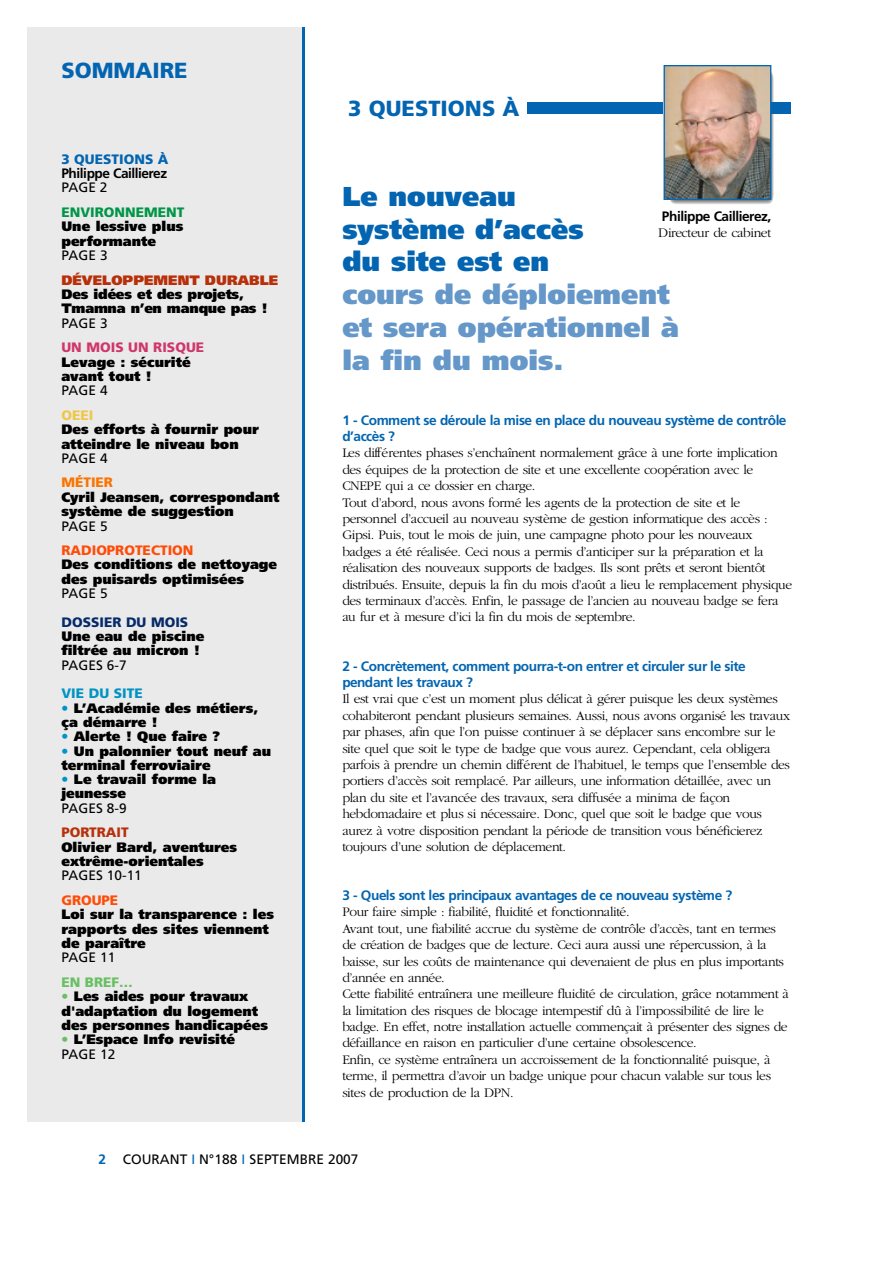
<style>
.page{position:relative;width:893px;height:1263px;background:#fff}
.page>*{position:absolute;margin:0;border:0;box-sizing:border-box;transform-origin:0 0}
.t1{font:900 27.3px/32.7px "Frutiger";color:#6597c9}
.t2{font:900 27.3px/32.7px "Frutiger";color:#0365b1}
.t3{font:900 21.9px "Frutiger";color:#0365b1}
.t4{font:300 13.65px/16.4px "Garamond";letter-spacing:-.03em;color:#000}
.t5{font:900 13.65px/14.4px "Frutiger";color:#000}
.t6{font:700 13.65px/16.4px "Frutiger";letter-spacing:-.035em;color:#0365b1}
.t7{font:13.65px "Frutiger";color:#000}
.t8{font:700 13.65px "Frutiger";letter-spacing:-.035em;color:#000}
.t9{font:900 13.65px "Frutiger";color:#ff4c07}
.t10{font:900 13.65px "Frutiger";color:#b7300a}
.t11{font:900 13.65px "Frutiger";color:#cf376c}
.t12{font:900 13.65px "Frutiger";color:#009647}
.t13{font:900 13.65px "Frutiger";color:#062a6a}
.t14{font:900 13.65px "Frutiger";color:#0365b1}
.t15{font:900 13.65px "Frutiger";color:#0093c4}
.t16{font:900 13.65px "Frutiger";color:#b7300a}
.t17{font:900 13.65px "Frutiger";color:#69bf63}
.t18{font:900 13.65px "Frutiger";color:#fc7300}
.t19{font:900 13.65px "Frutiger";color:#efc749}
.s1{color:#0093c4}
.s2{color:#69bf63}
.s3{font-weight:400}
.s4{font-weight:700;color:#0365b1}
.s5{color:#0365b1}
</style>
<div class="page">
<img style="left:670px;top:70px;width:103px;height:134px">
<div style="left:27px;top:27px;width:276px;height:1095px;background:#eaeaea"></div>
<hr style="left:303px;top:27px;width:2px;height:1095px;background:#0365b1">
<div style="left:528px;top:102px;width:263px;height:11px;background:#0365b1"></div>
<img style="left:663px;top:65px;width:108px;height:135px">
<h2 class="t3" style="left:61px;top:61px;width:128px">SOMMAIRE</h2>
<p class="t14" style="left:61px;top:154px;width:109px">3 QUESTIONS À</p>
<p class="t8" style="left:61px;top:168px;width:107px">Philippe Cailliere z</p>
<p class="t7" style="left:61px;top:182px;width:47px">PAGE 2</p>
<p class="t12" style="left:61px;top:207px;width:124px">ENVIRONNEMENT</p>
<p class="t5" style="left:61px;top:221px;width:123px">Une lessive plus performante</p>
<p class="t7" style="left:61px;top:250px;width:48px">PAGE 3</p>
<p class="t10" style="left:61px;top:275px;width:218px">DÉVELOPPEMENT DURABLE</p>
<p class="t5" style="left:61px;top:288px;width:207px">Des idées et des projets,<br>Tmamna n’en manque pas !</p>
<p class="t7" style="left:61px;top:317px;width:48px">PAGE 3</p>
<p class="t11" style="left:61px;top:342px;width:144px">UN MOIS UN RISQUE</p>
<p class="t5" style="left:61px;top:356px;width:131px">Levage : sécurité avant tout !</p>
<p class="t7" style="left:61px;top:385px;width:48px">PAGE 4</p>
<p class="t19" style="left:61px;top:410px;width:33px">OEEI</p>
<p class="t5" style="left:61px;top:423px;width:199px">Des efforts à fournir pour atteindre le niveau bon</p>
<p class="t7" style="left:61px;top:452px;width:48px">PAGE 4</p>
<p class="t18" style="left:61px;top:477px;width:53px">MÉTIER</p>
<p class="t5" style="left:61px;top:491px;width:219px">Cyril Jeansen, correspondant système de suggestion</p>
<p class="t7" style="left:61px;top:520px;width:48px">PAGE 5</p>
<p class="t9" style="left:61px;top:545px;width:134px">RADIOPROTECTION</p>
<p class="t5" style="left:61px;top:558px;width:217px">Des conditions de nettoyage des puisards optimisées</p>
<p class="t7" style="left:61px;top:588px;width:48px">PAGE 5</p>
<p class="t13" style="left:61px;top:616px;width:128px">DOSSIER DU MOIS</p>
<p class="t5" style="left:61px;top:630px;width:144px">Une eau de piscine filtrée au micron !</p>
<p class="t7" style="left:61px;top:660px;width:67px">PAGES 6-7</p>
<p class="t15" style="left:61px;top:688px;width:83px">VIE DU SITE</p>
<p class="t5" style="left:61px;top:702px;width:198px"><span class="s1">•</span> L’Académie des métiers, ça démarre !</p>
<p class="t5" style="left:61px;top:730px;width:160px"><span class="s1">•</span> Alerte ! Que faire ?</p>
<p class="t5" style="left:61px;top:745px;width:211px"><span class="s1">•</span> Un palonnier tout neuf au terminal ferroviaire</p>
<p class="t5" style="left:61px;top:774px;width:156px"><span class="s1">•</span> Le travail forme la jeunesse</p>
<p class="t7" style="left:61px;top:803px;width:67px">PAGES 8-9</p>
<p class="t16" style="left:61px;top:827px;width:69px">PORTRAIT</p>
<p class="t5" style="left:61px;top:841px;width:177px">Olivier Bard, aventures extrême-orientales</p>
<p class="t7" style="left:61px;top:870px;width:82px">PAGES 10-11</p>
<p class="t9" style="left:61px;top:895px;width:58px">GROUPE</p>
<p class="t5" style="left:61px;top:908px;width:214px">Loi sur la transparence : les rapports des sites viennent de paraître</p>
<p class="t7" style="left:61px;top:952px;width:55px">PAGE 11</p>
<p class="t17" style="left:61px;top:977px;width:73px">EN BREF…</p>
<p class="t5" style="left:61px;top:990px;width:208px"><span class="s2">•</span> Les aides pour travaux d'adaptation du logement des personnes handicapées</p>
<p class="t5" style="left:61px;top:1033px;width:175px"><span class="s2">•</span> L’Espace Info revisité<br><span class="s3">PAGE 12</span></p>
<h2 class="t3" style="left:348px;top:99px;width:173px">3 QUESTIONS À</h2>
<h1 class="t2" style="left:342px;top:182px;width:243px">Le nouveau système d’accès du site est en</h1>
<h1 class="t1" style="left:342px;top:280px;width:338px">cours de déploiement et sera opérationnel à la fin du mois.</h1>
<p class="t8" style="left:662px;top:211px;width:111px">Philippe Cailliere z ,</p>
<p class="t4" style="left:658px;top:225px;width:114px">D irecteur de cabinet</p>
<p class="t6" style="left:342px;top:413px;width:445px">1 - Comment se déroule la mise en place du nouveau système de contrôle d’accès ?</p>
<p class="t4" style="left:342px;top:446px;width:451px">Les diffé rentes phases s’enchaînent normalement grâce à une forte implication des équipes de la protection de site et une excellente coopération avec le CNEPE qui a ce dossier en charg e.<br>Tout d’abord, nous avons formé les agents de la protection de site et le personnel d’accueil au nouveau système de gestion informatique des accès :<br>Gipsi. Puis, tout le mois de juin, une campagne photo pour les nouveaux badges a été réalisée. Ceci nous a permis d’anticiper sur la préparation et la réalisation des nouveaux supports de badges. Ils sont prêts et seront bientôt distribués. Ensuite, depuis la fin du mois d’août a lieu le remplacement physique des terminaux d’accès. Enfin, le passage de l’ancien au nouveau badge se fera au fur et à mesure d’ici la fin du mois de septembre.</p>
<p class="t6" style="left:342px;top:659px;width:405px">2 - Concrètement, comment pourra-t-on entrer et circuler sur le site pendant les travaux ?</p>
<p class="t4" style="left:342px;top:692px;width:449px">Il est vrai que c’est un moment plus délicat à gérer puisque les deux systèmes co h ab iteront pendant plusieurs semaines. Aussi, nous avons organisé les travaux par phases, afin que l’on puisse continuer à se déplacer sans encombre sur le site quel que soit le type de badge que vous aurez. Cependant, cela obligera<br>p arfois à pren d re un chemin diffé rent de l’habituel, le temps que l’ensemble des portiers d’accès soit remplacé. Par ailleurs, une information détaillée, avec un plan du site et l’avancée des travaux, sera diffusée a minima de façon<br>h eb d o m ad aire et plus si nécessaire. Donc, quel que soit le badge que vous<br>au rez à votre disposition pendant la période de transition vous bénéficierez toujours d’une solution de déplacement.</p>
<p class="t6" style="left:342px;top:889px;width:391px">3 - Quels sont les principaux avantages de ce nouveau système ?</p>
<p class="t4" style="left:342px;top:905px;width:448px">Pour faire simple : fiabilité, fluidité et fonctionnalité.<br>Avant tout, une fiabilité accrue du système de contrôle d’accès, tant en term es de création de badges que de lecture. Ceci aura aussi une répercussion, à la baisse, sur les coûts de maintenance qui devenaient de plus en plus importants d’année en année.<br>Cette fiabilité entraînera une meilleure fluidité de circulation, grâce notamment à la limitation des risques de blocage intempestif dû à l’impossibilité de lire le badge. En effet, notre installation actuelle commençait à présenter des signes de défaillance en raison en particulier d’une certaine obsolescence.<br>Enfin, ce système entraînera un accroissement de la fonctionnalité puisque, à terme, il permettra d’avoir un badge unique pour chacun valable sur tous les sites de production de la DPN.</p>
<p class="t7" style="left:98px;top:1154px;width:261px"><span class="s4">2</span> COURANT <span class="s5">I</span> N°188 <span class="s5">I</span> SEPTEMBRE 2007</p>
</div>
